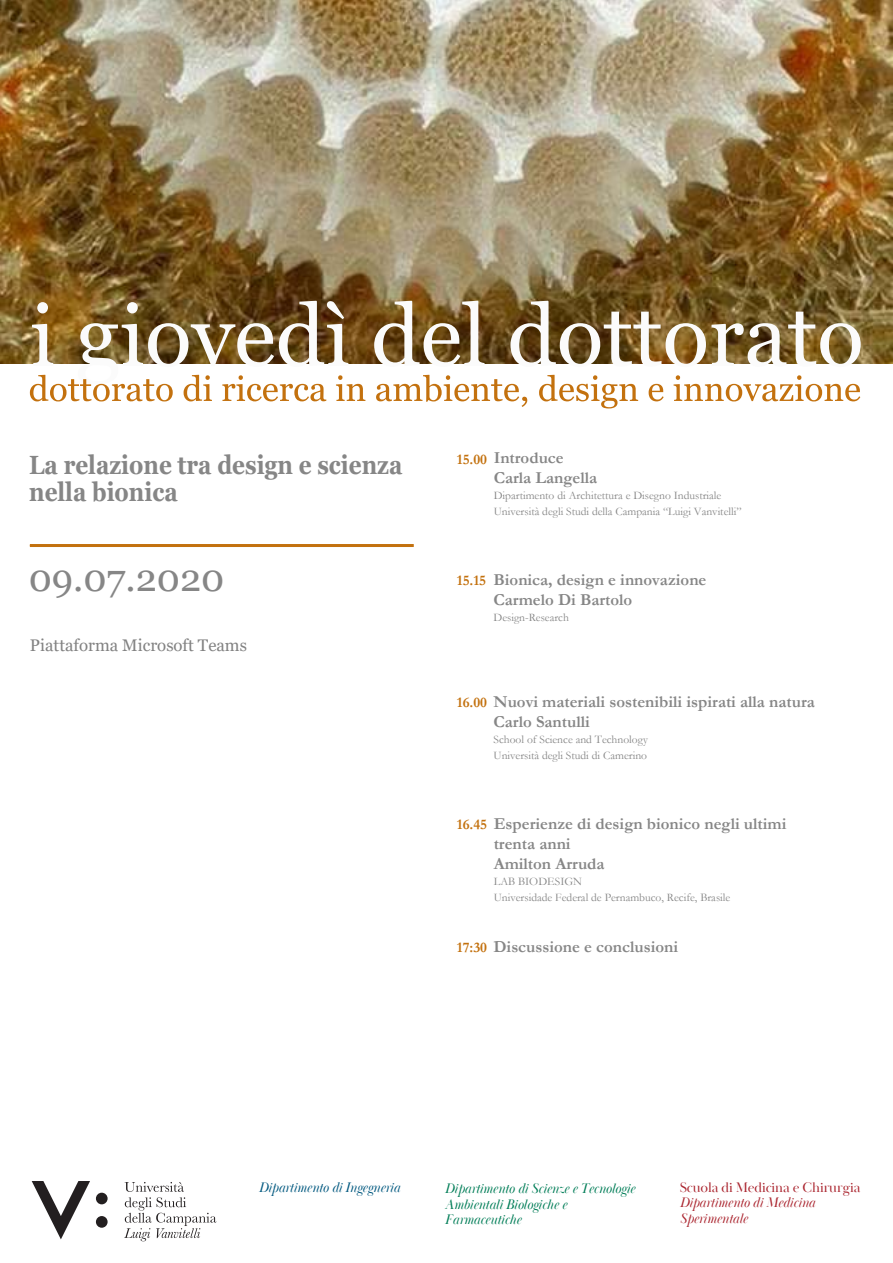
<style>
.page{position:relative;width:893px;height:1263px;background:#fff}
.page>*{position:absolute;margin:0;border:0;box-sizing:border-box;transform-origin:0 0}
.t1{font:86.1px "Georgia";color:#fbfbfb}
.t2{font:37.8px "Georgia";color:#868686}
.t3{font:700 26.4px/27px "Georgia";color:#868686;scale:.85 1}
.t4{font:700 16.8px/20.1px "Garamond";color:#868686}
.t5{font:16.8px "Georgia";color:#828282}
.t6{font:700 14.7px "Garamond";color:#c3710e}
.t7{font:italic 14.25px/15.6px "Baskerville Poster PT";letter-spacing:-.01em;color:#007d57}
.t8{font:italic 14.25px/15.6px "Baskerville Poster PT";letter-spacing:-.01em;color:#aa252f}
.t9{font:14.25px "Baskerville Poster PT";letter-spacing:-.01em;color:#aa252f}
.t10{font:italic 14.25px "Baskerville Poster PT";letter-spacing:-.01em;color:#00587f}
.t11{font:11.55px/15.8px "Garamond";color:#868686}
.s1{font-size:14.7px;color:#c3710e}
</style>
<div class="page">
<img style="left:0;top:0;width:893px;height:363px">
<hr style="left:30px;top:544px;width:384px;height:3px;background:#c3710e">
<svg style="left:32px;top:1181px;width:58px;height:58px"></svg>
<div style="left:96px;top:1193px;width:12px;height:11px;background:#231f20;border-radius:50%"></div>
<div style="left:96px;top:1216px;width:12px;height:12px;background:#231f20;border-radius:50%"></div>
<svg style="left:124px;top:1182px;width:92px;height:59px"></svg>
<svg style="left:30px;top:375px;width:830px;height:33px"></svg>
<h1 class="t1" style="left:30px;top:284px;width:835px">i giovedì del dottorato</h1>
<h3 class="t3" style="left:29px;top:451px;width:441px">La relazione tra design e scienza nella bionica</h3>
<h2 class="t2" style="left:29px;top:555px;width:197px">09.07.2020</h2>
<h3 class="t5" style="left:30px;top:635px;width:218px">Piattaforma Microsoft Teams</h3>
<h3 class="t4" style="left:494px;top:448px;width:105px">Introduce<br>Carla Langella</h3>
<p class="t11" style="left:494px;top:487px;width:249px">Dipartimento di Architettura e Disegno Industriale<br>Università degli Studi della Campania “Luigi Vanvitelli”</p>
<p class="t6" style="left:457px;top:449px;width:32px">15.00</p>
<p class="t6" style="left:457px;top:570px;width:31px">15.15</p>
<h3 class="t4" style="left:493px;top:570px;width:214px">Bionica, design e innovazione<br>Carmelo Di Bartolo</h3>
<p class="t11" style="left:493px;top:609px;width:77px">Design-Research</p>
<h3 class="t4" style="left:493px;top:691px;width:323px;text-indent:-37px"><span class="s1">16.00</span> Nuovi materiali sostenibili ispirati alla natura<br>Carlo Santulli</h3>
<p class="t11" style="left:493px;top:731px;width:156px">School of Science and Technology<br>Università degli Studi di Camerino</p>
<h3 class="t4" style="left:494px;top:814px;width:294px">Esperienze di design bionico negli ultimi trenta anni<br>Amilton Arruda</h3>
<p class="t11" style="left:494px;top:873px;width:238px">LAB BIODESIGN<br>Universidade Federal de Pernambuco, Recife, Brasile</p>
<p class="t6" style="left:457px;top:814px;width:32px">16.45</p>
<h3 class="t4" style="left:493px;top:937px;width:186px">Discussione e conclusioni</h3>
<p class="t6" style="left:457px;top:938px;width:32px">17:30</p>
<p class="t10" style="left:259px;top:1179px;width:143px">Dipartimento di Ingegneria</p>
<p class="t9" style="left:680px;top:1178px;width:182px">Scuola di Medicina e Chirurgia</p>
<p class="t8" style="left:680px;top:1195px;width:137px">Dipartimento di Medicina<br>Sperimentale</p>
<p class="t7" style="left:445px;top:1181px;width:192px">Dipartimento di Scienze e Tecnologie<br>Ambientali Biologiche e<br>Farmaceutiche</p>
</div>
